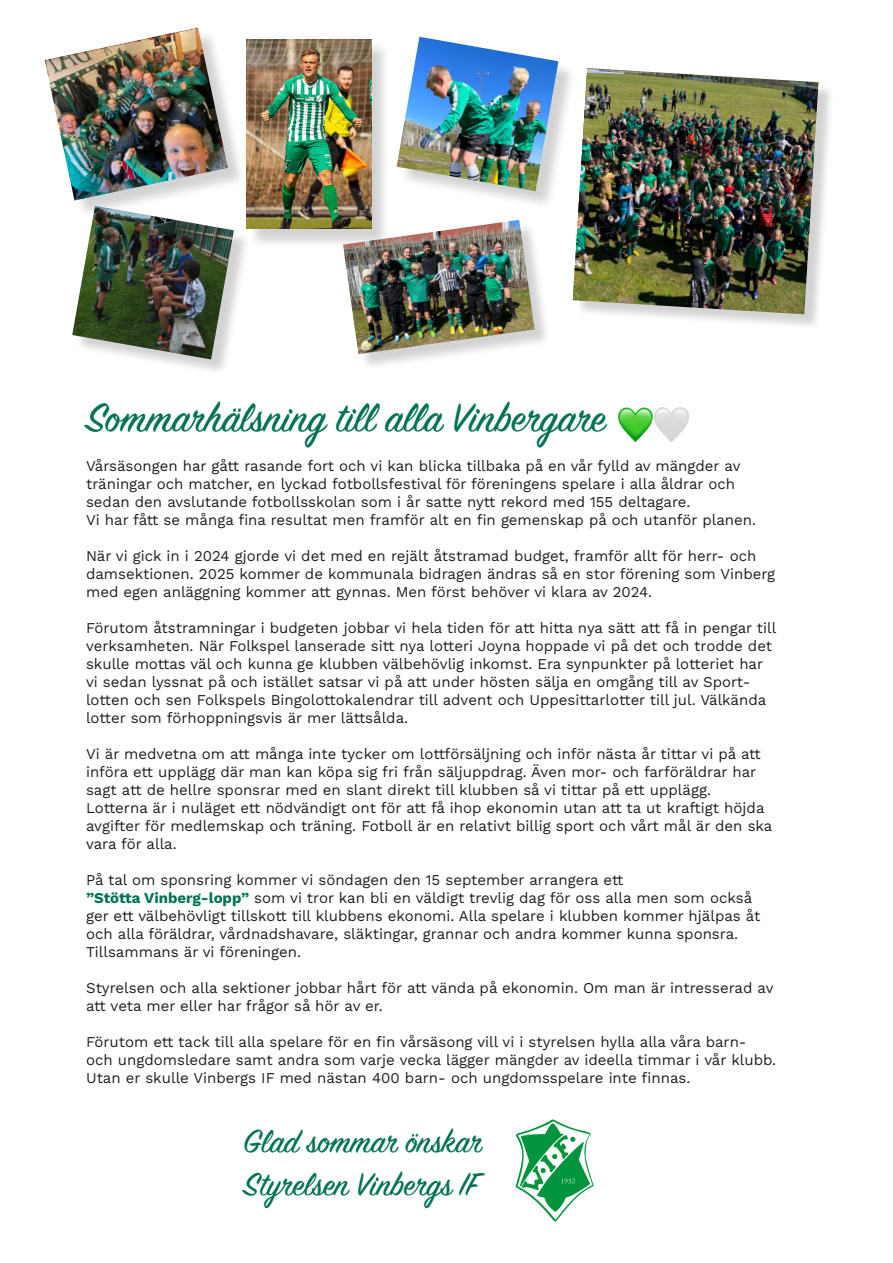
<style>
.page{position:relative;width:893px;height:1263px;background:#fff}
.page>*{position:absolute;margin:0;border:0;box-sizing:border-box;transform-origin:0 0}
.t1{font:45px "Sign Painter House Script";color:#007255}
.t2{font:36px/43.2px "Sign Painter House Script";color:#007255}
.t3{font:15px/18px "Work Sans";color:#231f20}
.s1{font-weight:700;color:#007255}
</style>
<div class="page">
<img style="left:515px;top:1119px;width:79px;height:102px">
<div style="left:248px;top:41px;width:143px;height:207px;background:#231f20;opacity:.2"></div>
<img style="left:246px;top:39px;width:125px;height:190px">
<div style="left:75px;top:208px;width:175px;height:168px;background:#231f20;opacity:.2"></div>
<img style="left:72px;top:219px;width:162px;height:140px">
<div style="left:345px;top:222px;width:207px;height:149px;background:#231f20;opacity:.2"></div>
<img style="left:343px;top:220px;width:192px;height:134px">
<div style="left:399px;top:40px;width:178px;height:169px;background:#231f20;opacity:.2"></div>
<img style="left:396px;top:37px;width:162px;height:154px">
<div style="left:575px;top:70px;width:259px;height:260px;background:#231f20;opacity:.2"></div>
<img style="left:573px;top:68px;width:245px;height:246px">
<div style="left:47px;top:30px;width:199px;height:189px;background:#231f20;opacity:.2"></div>
<img style="left:45px;top:27px;width:183px;height:173px">
<h1 class="t1" style="left:86px;top:390px;width:521px">Sommarhälsning till alla Vinbergare</h1>
<p class="t3" style="left:86px;top:456px;width:672px">Vårsäsongen har gått rasande fort och vi kan blicka tillbaka på en vår fylld av mängder av träningar och matcher, en lyckad fotbollsfestival för föreningens spelare i alla åldrar och sedan den avslutande fotbollsskolan som i år satte nytt rekord med 155 deltagare.<br>Vi har fått se många fina resultat men framför alt en fin gemenskap på och utanför planen.</p>
<p class="t3" style="left:86px;top:546px;width:691px">När vi gick in i 2024 gjorde vi det med en rejält åtstramad budget, framför allt för herr- och damsektionen. 2025 kommer de kommunala bidragen ändras så en stor förening som Vinberg med egen anläggning kommer att gynnas. Men först behöver vi klara av 2024.</p>
<p class="t3" style="left:86px;top:618px;width:692px">Förutom åtstramningar i budgeten jobbar vi hela tiden för att hitta nya sätt att få in pengar till verksamheten. När Folkspel lanserade sitt nya lotteri Joyna hoppade vi på det och trodde det skulle mottas väl och kunna ge klubben välbehövlig inkomst. Era synpunkter på lotteriet har vi sedan lyssnat på och istället satsar vi på att under hösten sälja en omgång till av Sport&shy;lotten och sen Folkspels Bingolottokalendrar till advent och Uppesittarlotter till jul. Välkända lotter som förhoppningsvis är mer lättsålda.</p>
<p class="t3" style="left:86px;top:744px;width:688px">Vi är medvetna om att många inte tycker om lottförsäljning och inför nästa år tittar vi på att införa ett upplägg där man kan köpa sig fri från säljuppdrag. Även mor- och farföräldrar har sagt att de hellre sponsrar med en slant direkt till klubben så vi tittar på ett upplägg.<br>Lotterna är i nuläget ett nödvändigt ont för att få ihop ekonomin utan att ta ut kraftigt höjda avgifter för medlemskap och träning. Fotboll är en relativt billig sport och vårt mål är den ska vara för alla.</p>
<p class="t3" style="left:86px;top:870px;width:676px">På tal om sponsring kommer vi söndagen den 15 september arrangera ett<br><span class="s1">”Stötta Vinberg-lopp”</span> som vi tror kan bli en väldigt trevlig dag för oss alla men som också ger ett välbehövligt tillskott till klubbens ekonomi. Alla spelare i klubben kommer hjälpas åt och alla föräldrar, vårdnadshavare, släktingar, grannar och andra kommer kunna sponsra.<br>Tillsammans är vi föreningen.</p>
<p class="t3" style="left:86px;top:978px;width:689px">Styrelsen och alla sektioner jobbar hårt för att vända på ekonomin. Om man är intresserad av att veta mer eller har frågor så hör av er.</p>
<p class="t3" style="left:86px;top:1032px;width:692px">Förutom ett tack till alla spelare för en fin vårsäsong vill vi i styrelsen hylla alla våra barn&shy;och ungdomsledare samt andra som varje vecka lägger mängder av ideella timmar i vår klubb.<br>Utan er skulle Vinbergs IF med nästan 400 barn- och ungdomsspelare inte finnas.</p>
<h2 class="t2" style="left:243px;top:1123px;width:242px">Glad sommar önskar<br>Styrelsen Vinbergs IF</h2>
</div>
